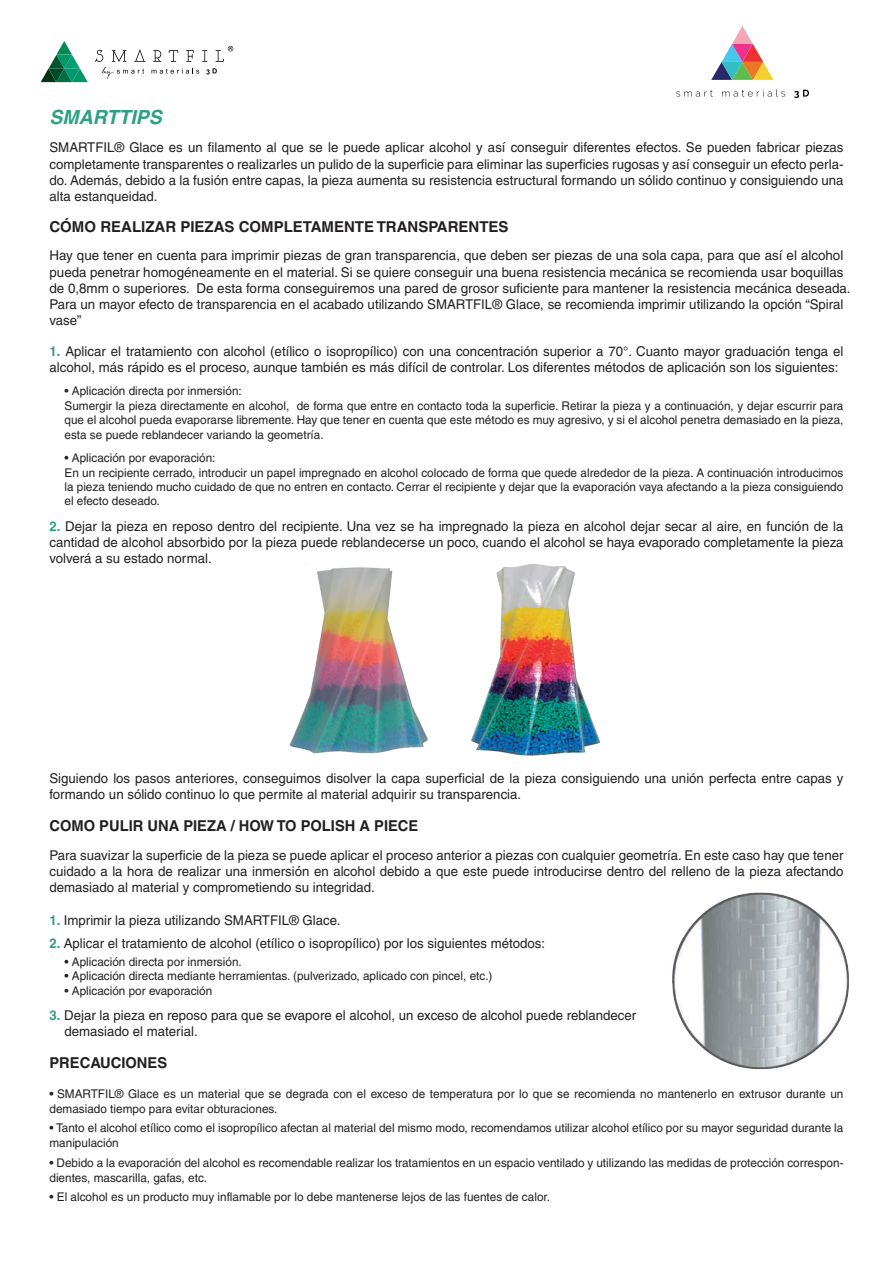
<style>
.page{position:relative;width:893px;height:1263px;background:#fff}
.page>*{position:absolute;margin:0;border:0;box-sizing:border-box;transform-origin:0 0}
.t1{font:italic 700 19.5px "Helvetica";color:#2da085}
.t2{font:700 15px "Helvetica";color:#231f20}
.t3{font:13.5px/16.2px "Helvetica";color:#231f20}
.t4{font:12px/14.4px "Helvetica";color:#231f20}
.s1{font-weight:700;color:#2da085}
</style>
<div class="page">
<svg style="left:153px;top:50px;width:8px;height:12px"></svg>
<svg style="left:169px;top:50px;width:9px;height:12px"></svg>
<svg style="left:186px;top:50px;width:8px;height:12px"></svg>
<svg style="left:202px;top:50px;width:5px;height:12px"></svg>
<svg style="left:216px;top:46px;width:17px;height:16px"></svg>
<svg style="left:41px;top:41px;width:47px;height:41px"></svg>
<svg style="left:152px;top:68px;width:47px;height:6px"></svg>
<svg style="left:206px;top:68px;width:11px;height:7px"></svg>
<svg style="left:95px;top:49px;width:50px;height:30px"></svg>
<svg style="left:711px;top:26px;width:63px;height:54px"></svg>
<svg style="left:676px;top:90px;width:37px;height:7px"></svg>
<svg style="left:722px;top:89px;width:63px;height:8px"></svg>
<svg style="left:794px;top:90px;width:15px;height:8px"></svg>
<img style="left:672px;top:892px;width:177px;height:178px">
<img style="left:289px;top:563px;width:119px;height:191px">
<img style="left:408px;top:564px;width:193px;height:192px">
<h1 class="t1" style="left:49px;top:105px;width:114px">SMARTTIPS</h1>
<p class="t3" style="left:49px;top:140px;width:796px;text-align:justify">SMARTFIL® Glace es un filamento al que se le puede aplicar alcohol y así conseguir diferentes efectos. Se pueden fabricar piezas completamente transparentes o realizarles un pulido de la superficie para eliminar las superficies rugosas y así conseguir un efecto perla&shy;do. Además, debido a la fusión entre capas, la pieza aumenta su resistencia estructural formando un sólido continuo y consiguiendo una alta estanqueidad.</p>
<p class="t2" style="left:49px;top:217px;width:460px">CÓMO REALIZAR PIEZAS COMPLETAMENTE TRANSPARENTES</p>
<p class="t3" style="left:49px;top:248px;width:803px">Hay que tener en cuenta para imprimir piezas de gran transparencia, que deben ser piezas de una sola capa, para que así el alcohol pueda penetrar homogéneamente en el material. Si se quiere conseguir una buena resistencia mecánica se recomienda usar boquillas de 0,8mm o superiores. De esta forma conseguiremos una pared de grosor suficiente para mantener la resistencia mecánica deseada.<br>Para un mayor efecto de transparencia en el acabado utilizando SMARTFIL® Glace, se recomienda imprimir utilizando la opción “Spiral vase”</p>
<p class="t3" style="left:49px;top:343px;width:795px"><span class="s1">1.</span> Aplicar el tratamiento con alcohol (etílico o isopropílico) con una concentración superior a 70°. Cuanto mayor graduación tenga el alcohol, más rápido es el proceso, aunque también es más difícil de controlar. Los diferentes métodos de aplicación son los siguientes:</p>
<p class="t4" style="left:64px;top:384px;width:781px">• Aplicación directa por inmersión:<br>Sumergir la pieza directamente en alcohol, de forma que entre en contacto toda la superficie. Retirar la pieza y a continuación, y dejar escurrir para que el alcohol pueda evaporarse libremente. Hay que tener en cuenta que este método es muy agresivo, y si el alcohol penetra demasiado en la pieza, esta se puede reblandecer variando la geometría.</p>
<p class="t4" style="left:64px;top:451px;width:780px">• Aplicación por evaporación:<br>En un recipiente cerrado, introducir un papel impregnado en alcohol colocado de forma que quede alrededor de la pieza. A continuación introducimos la pieza teniendo mucho cuidado de que no entren en contacto. Cerrar el recipiente y dejar que la evaporación vaya afectando a la pieza consiguiendo el efecto deseado.</p>
<p class="t3" style="left:49px;top:518px;width:796px;text-align:justify"><span class="s1">2.</span> Dejar la pieza en reposo dentro del recipiente. Una vez se ha impregnado la pieza en alcohol dejar secar al aire, en función de la cantidad de alcohol absorbido por la pieza puede reblandecerse un poco, cuando el alcohol se haya evaporado completamente la pieza volverá a su estado normal.</p>
<p class="t3" style="left:49px;top:770px;width:795px">Siguiendo los pasos anteriores, conseguimos disolver la capa superficial de la pieza consiguiendo una unión perfecta entre capas y formando un sólido continuo lo que permite al material adquirir su transparencia.</p>
<p class="t2" style="left:49px;top:817px;width:370px">COMO PULIR UNA PIEZA / HOW TO POLISH A PIECE</p>
<p class="t3" style="left:49px;top:847px;width:795px;text-align:justify">Para suavizar la superficie de la pieza se puede aplicar el proceso anterior a piezas con cualquier geometría. En este caso hay que tener cuidado a la hora de realizar una inmersión en alcohol debido a que este puede introducirse dentro del relleno de la pieza afectando demasiado al material y comprometiendo su integridad.</p>
<p class="t3" style="left:49px;top:912px;width:293px"><span class="s1">1.</span> Imprimir la pieza utilizando SMARTFIL® Glace.</p>
<p class="t3" style="left:49px;top:935px;width:497px"><span class="s1">2.</span> Aplicar el tratamiento de alcohol (etílico o isopropílico) por los siguientes métodos:</p>
<p class="t4" style="left:64px;top:954px;width:179px">• Aplicación directa por inmersión.</p>
<p class="t4" style="left:64px;top:969px;width:430px">• Aplicación directa mediante herramientas. (pulverizado, aplicado con pincel, etc.)</p>
<p class="t4" style="left:64px;top:983px;width:149px">• Aplicación por evaporación</p>
<p class="t3" style="left:64px;top:1007px;width:573px;text-indent:-15px"><span class="s1">3.</span> Dejar la pieza en reposo para que se evapore el alcohol, un exceso de alcohol puede reblandecer demasiado el material.</p>
<p class="t2" style="left:49px;top:1054px;width:119px">PRECAUCIONES</p>
<p class="t4" style="left:49px;top:1086px;width:795px;line-height:15px">• SMARTFIL® Glace es un material que se degrada con el exceso de temperatura por lo que se recomienda no mantenerlo en extrusor durante un demasiado tiempo para evitar obturaciones.</p>
<p class="t4" style="left:49px;top:1121px;width:795px;line-height:15px">• Tanto el alcohol etílico como el isopropílico afectan al material del mismo modo, recomendamos utilizar alcohol etílico por su mayor seguridad durante la manipulación</p>
<p class="t4" style="left:49px;top:1155px;width:796px;line-height:15px">• Debido a la evaporación del alcohol es recomendable realizar los tratamientos en un espacio ventilado y utilizando las medidas de protección correspon&shy;dientes, mascarilla, gafas, etc.</p>
<p class="t4" style="left:49px;top:1190px;width:502px">• El alcohol es un producto muy inflamable por lo debe mantenerse lejos de las fuentes de calor.</p>
</div>
